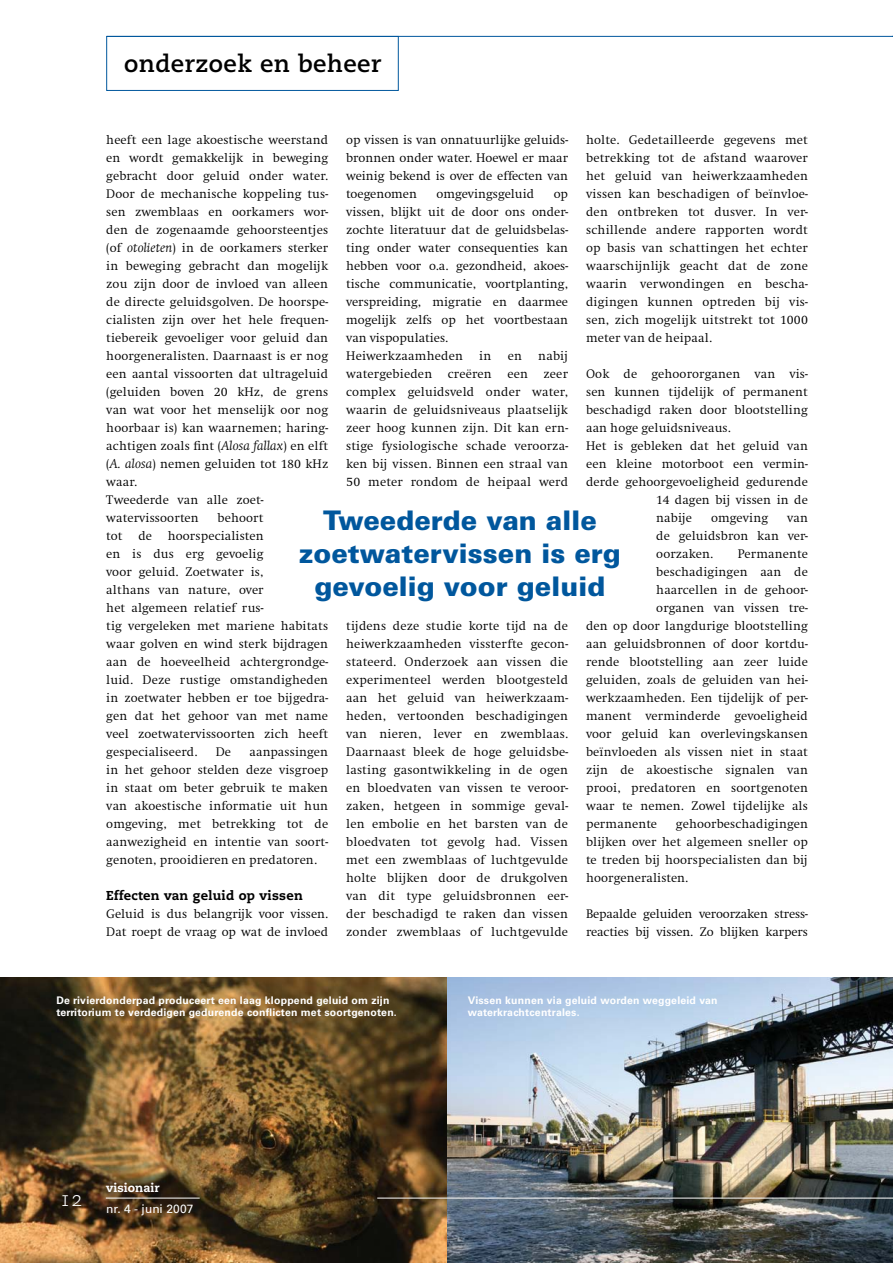
<style>
.page{position:relative;width:893px;height:1263px;background:#fff}
.page>*{position:absolute;margin:0;border:0;box-sizing:border-box;transform-origin:0 0}
.t1{font:900 27px/33px "Univers";color:#00579d;text-align:center}
.t2{font:24px "Caecilia Bold Os F";letter-spacing:.02em;color:#000}
.t3{font:21px "Caecilia Light Os F";color:#fff}
.t4{font:300 12.9px/18px "Swift";letter-spacing:.01em;color:#000;text-align:justify}
.t5{font:300 12.9px/18px "Swift";letter-spacing:-.01em;color:#000}
.t6{font:12.9px "Caecilia Heavy Os F";letter-spacing:.02em;color:#000}
.t7{font:12px "Univers";color:#fff}
.t8{font:12px "Caecilia Heavy Os F";color:#fff}
.t9{font:700 10.5px/12px "Univers";letter-spacing:.02em;color:#fff}
.s1{font-style:italic}
</style>
<div class="page">
<img style="left:446px;top:977px;width:447px;height:286px">
<img style="left:0;top:977px;width:446px;height:286px">
<div style="left:106px;top:36px;width:293px;height:55px;background:#fff;border:1px solid #00579d"></div>
<hr style="left:107px;top:36px;width:786px;height:1px;background:#00579d">
<hr style="left:377px;top:1198px;width:516px;height:1px;background:#fff">
<hr style="left:106px;top:1198px;width:93px;height:1px;background:#fff">
<h2 class="t2" style="left:124px;top:49px;width:259px">onderzoek en beheer</h2>
<p class="t4" style="left:586px;top:131px;width:223px">holte. Gedetailleerde gegevens met betrekking tot de afstand waarover het geluid van heiwerkzaamheden vissen kan beschadigen of beïnvloe&shy;den ontbreken tot dusver. In ver&shy;schillende andere rapporten wordt op basis van schattingen het echter waarschijnlijk geacht dat de zone waarin verwondingen en bescha&shy;digingen kunnen optreden bij vis&shy;sen, zich mogelijk uitstrekt tot 1000 meter van de heipaal.</p>
<p class="t4" style="left:586px;top:365px;width:223px">Ook de gehoororganen van vis-</p>
<p class="t4" style="left:586px;top:383px;width:223px">sen kunnen tijdelijk of permanent</p>
<p class="t4" style="left:586px;top:401px;width:223px">beschadigd raken door blootstelling</p>
<p class="t4" style="left:586px;top:419px;width:146px">aan hoge geluidsniveaus.</p>
<p class="t4" style="left:586px;top:437px;width:223px">Het is gebleken dat het geluid van</p>
<p class="t4" style="left:586px;top:455px;width:223px">een kleine motorboot een vermin-</p>
<p class="t4" style="left:586px;top:473px;width:223px">derde gehoorgevoeligheid gedurende</p>
<p class="t4" style="left:656px;top:491px;width:153px">14 dagen bij vissen in de</p>
<p class="t4" style="left:656px;top:509px;width:37px">nabije</p>
<p class="t4" style="left:711px;top:509px;width:59px">omgeving</p>
<p class="t4" style="left:346px;top:131px;width:223px">op vissen is van onnatuurlijke geluids&shy;bronnen onder water. Hoewel er maar weinig bekend is over de effecten van toegenomen</p>
<p class="t4" style="left:106px;top:131px;width:223px;text-align:left">heeft een lage akoestische weerstand en wordt gemakkelijk in beweging gebracht door geluid onder water.<br>Door de mechanische koppeling tus&shy;sen zwemblaas en oorkamers wor&shy;den de zogenaamde gehoorsteentjes (of <span class="s1">otolieten</span>) in de oorkamers sterker in beweging gebracht dan mogelijk zou zijn door de invloed van alleen de directe geluidsgolven. De hoorspe&shy;cialisten zijn over het hele frequen&shy;tiebereik gevoeliger voor geluid dan hoorgeneralisten. Daarnaast is er nog een aantal vissoorten dat ultrageluid (geluiden boven 20 kHz, de grens van wat voor het menselijk oor nog hoorbaar is) kan waarnemen; haring&shy;achtigen zoals fint (<span class="s1">Alosa fallax</span>) en elft (<span class="s1">A. alosa</span>) nemen geluiden tot 180 kHz waar.<br>Tweederde van alle zoet&shy;watervissoorten</p>
<p class="t4" style="left:437px;top:185px;width:99px">omgevingsgeluid</p>
<p class="t4" style="left:346px;top:185px;width:223px;text-align:left;text-indent:207px">op vissen, blijkt uit de door ons onder&shy;zochte literatuur dat de geluidsbelas&shy;ting onder water consequenties kan hebben voor o.a. gezondheid, akoes&shy;tische communicatie, voortplanting, verspreiding, migratie en daarmee mogelijk zelfs op het voortbestaan van vispopulaties.<br>Heiwerkzaamheden</p>
<p class="t4" style="left:346px;top:347px;width:223px;text-indent:192px">nabij watergebieden creëren een zeer complex geluidsveld onder water, waarin de geluidsniveaus plaatselijk zeer hoog kunnen zijn. Dit kan ern&shy;stige fysiologische schade veroorza&shy;ken bij vissen. Binnen een straal van 50 meter rondom de heipaal werd</p>
<p class="t4" style="left:479px;top:347px;width:14px">in</p>
<p class="t4" style="left:508px;top:347px;width:16px">en</p>
<h1 class="t1" style="left:299px;top:503px;width:323px">Tweederde van alle zoetwatervissen is erg gevoelig voor geluid</h1>
<p class="t4" style="left:106px;top:509px;width:223px;text-align:left;text-indent:111px">behoort<br>tot de hoorspecialisten<br>en is dus erg gevoelig<br>voor geluid. Zoetwater is,<br>althans van nature, over<br>het algemeen relatief rus-<br>tig vergeleken met mariene habitats waar golven en wind sterk bijdragen aan de hoeveelheid achtergrondge&shy;luid. Deze rustige omstandigheden in zoetwater hebben er toe bijgedra&shy;gen dat het gehoor van met name veel zoetwatervissoorten zich heeft gespecialiseerd.</p>
<p class="t4" style="left:656px;top:509px;width:153px;text-indent:131px">van de geluidsbron kan ver&shy;oorzaken.</p>
<p class="t4" style="left:738px;top:545px;width:72px">Permanente</p>
<p class="t4" style="left:656px;top:563px;width:153px">beschadigingen aan de</p>
<p class="t4" style="left:656px;top:581px;width:153px">haarcellen in de gehoor-</p>
<p class="t4" style="left:656px;top:599px;width:153px">organen van vissen tre-</p>
<p class="t4" style="left:586px;top:617px;width:223px">den op door langdurige blootstelling</p>
<p class="t4" style="left:586px;top:635px;width:223px">aan geluidsbronnen of door kortdu-</p>
<p class="t4" style="left:586px;top:653px;width:223px">rende blootstelling aan zeer luide</p>
<p class="t4" style="left:586px;top:671px;width:223px">geluiden, zoals de geluiden van hei-</p>
<p class="t4" style="left:586px;top:689px;width:223px">werkzaamheden. Een tijdelijk of per-</p>
<p class="t4" style="left:586px;top:707px;width:223px">manent verminderde gevoeligheid</p>
<p class="t4" style="left:586px;top:725px;width:223px">voor geluid kan overlevingskansen</p>
<p class="t4" style="left:586px;top:743px;width:223px">beïnvloeden als vissen niet in staat</p>
<p class="t4" style="left:586px;top:761px;width:223px">zijn de akoestische signalen van</p>
<p class="t4" style="left:586px;top:779px;width:223px">prooi, predatoren en soortgenoten</p>
<p class="t4" style="left:586px;top:797px;width:223px">waar te nemen. Zowel tijdelijke als</p>
<p class="t4" style="left:586px;top:815px;width:73px">permanente</p>
<p class="t4" style="left:346px;top:617px;width:223px">tijdens deze studie korte tijd na de heiwerkzaamheden vissterfte gecon&shy;stateerd. Onderzoek aan vissen die experimenteel werden blootgesteld aan het geluid van heiwerkzaam&shy;heden, vertoonden beschadigingen van nieren, lever en zwemblaas.<br>Daarnaast bleek de hoge geluidsbe&shy;lasting gasontwikkeling in de ogen en bloedvaten van vissen te veroor&shy;zaken, hetgeen in sommige geval&shy;len embolie en het barsten van de bloedvaten tot gevolg had. Vissen met een zwemblaas of luchtgevulde holte blijken door de drukgolven van dit type geluidsbronnen eer&shy;der beschadigd te raken dan vissen zonder zwemblaas of luchtgevulde</p>
<p class="t4" style="left:106px;top:743px;width:223px;text-indent:143px">aanpassingen in het gehoor stelden deze visgroep in staat om beter gebruik te maken van akoestische informatie uit hun omgeving, met betrekking tot de aanwezigheid en intentie van soort&shy;genoten, prooidieren en predatoren.</p>
<p class="t6" style="left:106px;top:887px;width:198px">Effecten van geluid op vissen</p>
<p class="t4" style="left:106px;top:905px;width:223px">Geluid is dus belangrijk voor vissen.<br>Dat roept de vraag op wat de invloed</p>
<p class="t4" style="left:216px;top:743px;width:17px">De</p>
<p class="t4" style="left:586px;top:815px;width:223px;text-indent:90px">gehoorbeschadigingen blijken over het algemeen sneller op te treden bij hoorspecialisten dan bij hoorgeneralisten.</p>
<p class="t5" style="left:586px;top:905px;width:223px">Bepaalde geluiden veroorzaken stress&shy;reacties bij vissen. Zo blijken karpers</p>
<p class="t9" style="left:56px;top:994px;width:342px">De rivierdonderpad produceert een laag kloppend geluid om zijn territorium te verdedigen gedurende conflicten met soortgenoten.</p>
<p class="t9" style="left:468px;top:994px;width:251px">Vissen kunnen via geluid worden weggeleid van waterkrachtcentrales.</p>
<h3 class="t3" style="left:60px;top:1186px;width:25px">12</h3>
<p class="t8" style="left:106px;top:1180px;width:55px">visionair</p>
<p class="t7" style="left:106px;top:1201px;width:89px">nr. 4 - juni 2007</p>
</div>
